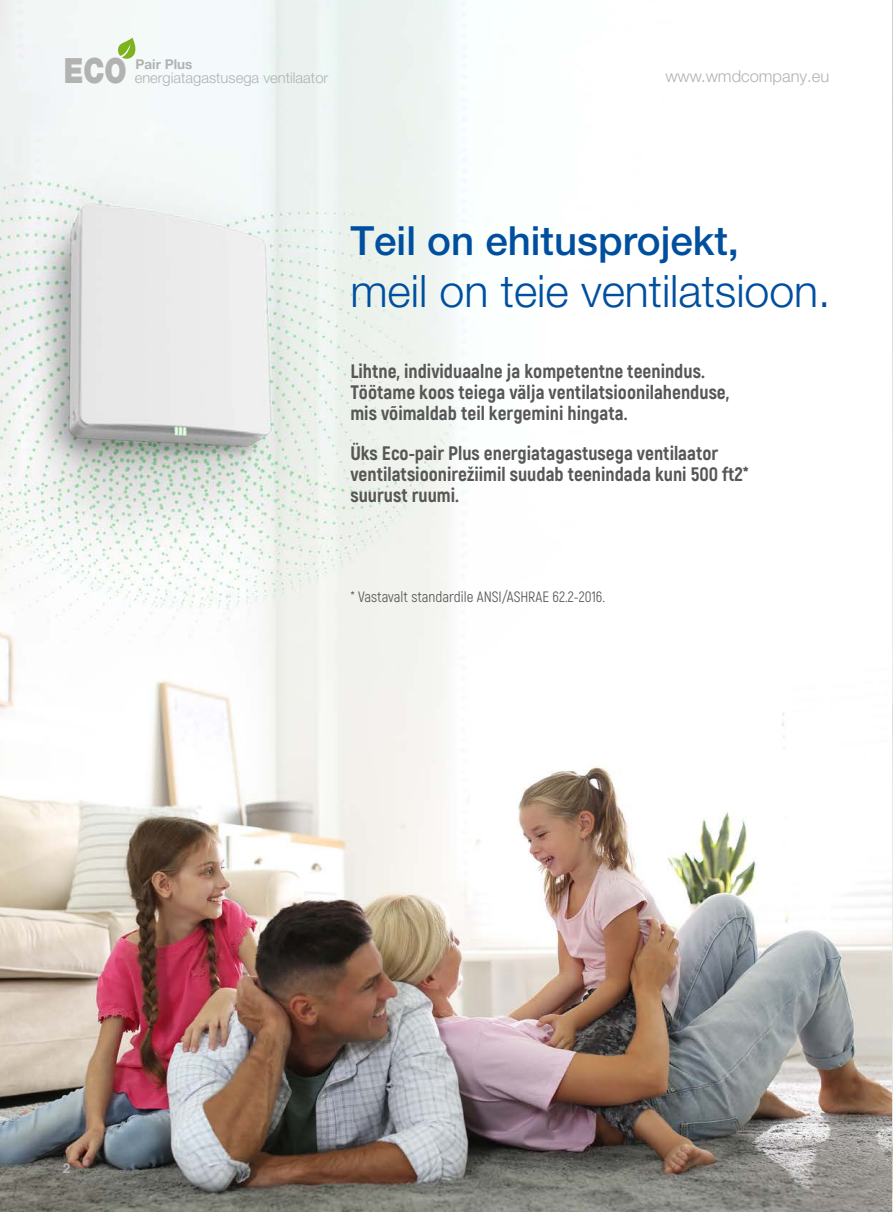
<style>
.page{position:relative;width:893px;height:1212px;background:#fff}
.page>*{position:absolute;margin:0;border:0;box-sizing:border-box;transform-origin:0 0}
.t1{font:300 44.7px "Helvetica Neue LT Pro";color:#004f9f}
.t2{font:500 40.2px "Helvetica Neue LT Pro";color:#004f9f}
.t3{font:900 34.95px "Helvetica Neue LT Pro";color:#b2b2b2;scale:.8 1}
.t4{font:800 19.5px/21px "Akrobat";color:#575756}
.t5{font:300 16.5px "Helvetica Neue LT Pro";color:#b2b2b2}
.t6{font:15px "Akrobat";color:#575756}
.t7{font:300 14.7px "Helvetica Neue LT Pro";color:#b2b2b2}
.t8{font:700 13.5px "Helvetica Neue LT Pro";color:#b2b2b2}
</style>
<div class="page">
<img style="left:0;top:0;width:893px;height:1212px">
<svg style="left:116px;top:36px;width:23px;height:24px"></svg>
<p class="t3" style="left:64px;top:50px;width:80px">ECO</p>
<p class="t8" style="left:135px;top:56px;width:58px">Pair Plus</p>
<p class="t7" style="left:135px;top:69px;width:195px">energiatagastusega ventilaator</p>
<p class="t5" style="left:665px;top:67px;width:165px">www.wmdcompany.eu</p>
<p class="t2" style="left:350px;top:216px;width:390px">Teil on ehitusprojekt,</p>
<p class="t1" style="left:350px;top:264px;width:482px">meil on teie ventilatsioon.</p>
<p class="t4" style="left:350px;top:360px;width:380px">Lihtne, individuaalne ja kompetentne teenindus.<br>Töötame koos teiega välja ventilatsioonilahenduse, mis võimaldab teil kergemini hingata.</p>
<p class="t4" style="left:350px;top:442px;width:400px">Üks Eco-pair Plus energiatagastusega ventilaator ventilatsioonirežiimil suudab teenindada kuni 500 ft2* suurust ruumi.</p>
<p class="t6" style="left:350px;top:588px;width:256px">* Vastavalt standardile ANSI/ASHRAE 62.2-2016.</p>
<p class="t8" style="left:63px;top:1159px;width:9px">2</p>
</div>
